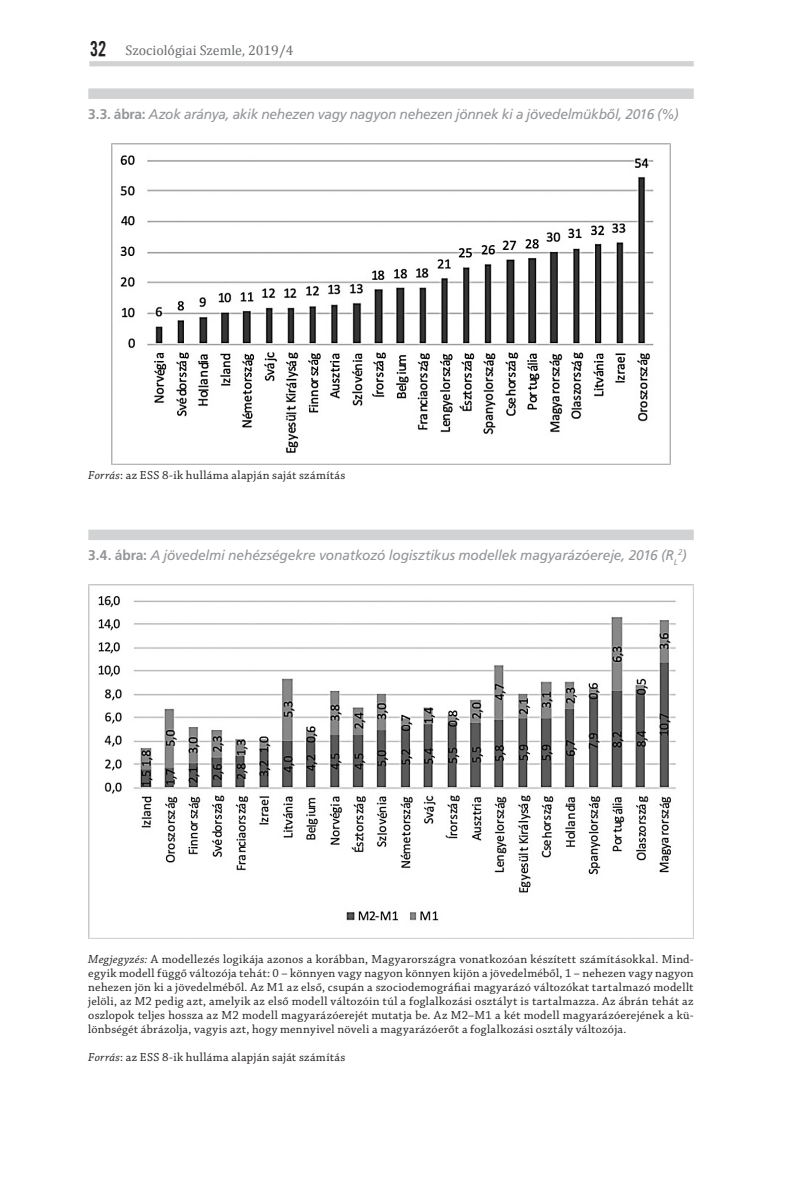
<style>
.page{position:relative;width:794px;height:1191px;background:#fff}
.page>*{position:absolute;margin:0;border:0;box-sizing:border-box;transform-origin:0 0}
.t1{font:italic 14px "Frutiger LT Pro";letter-spacing:-.015em;color:#939598}
.t2{font:14px "Cambria";color:#6c6d70}
.t3{font:12.25px/14px "Chaparral Pro";letter-spacing:.03em;color:#231f20;text-align:justify}
.t4{font:italic 8.22px "Frutiger LT Pro";color:#939598}
.s1{font-family:"Alternate Gothic No.2 PFL";font-size:21px;color:#231f20}
.s2{font-weight:700;font-style:normal}
.s3{font-style:italic}
.s4{font-size:14px}
</style>
<div class="page">
<div style="left:89px;top:61px;width:604px;height:5px;background:#d1d2d4"></div>
<div style="left:88px;top:88px;width:605px;height:11px;background:#d1d2d4"></div>
<div style="left:88px;top:529px;width:605px;height:11px;background:#d1d2d4"></div>
<img style="left:111px;top:143px;width:560px;height:321px">
<img style="left:88px;top:584px;width:605px;height:355px">
<p class="t2" style="left:90px;top:42px;width:205px"><span class="s1">32</span> Szociológiai Szemle, 2019/4</p>
<p class="t1" style="left:88px;top:106px;width:592px"><span class="s2">3.3. ábra:</span> Azok aránya, akik nehezen vagy nagyon nehezen jönnek ki a jövedelmükből, 2016 (%)</p>
<p class="t3" style="left:88px;top:469px;width:258px"><span class="s3">Forrás</span>: az ESS 8-ik hulláma alapján saját számítás</p>
<p class="t1" style="left:88px;top:547px;width:591px"><span class="s2">3.4. ábra:</span> A jövedelmi nehézségekre vonatkozó logisztikus modellek magyarázóereje, 2016 (R<sub>L</sub></p>
<p class="t4" style="left:678px;top:547px;width:10px">2<span class="s4">)</span></p>
<p class="t3" style="left:88px;top:952px;width:607px"><span class="s3">Megjegyzés:</span> A modellezés logikája azonos a korábban, Magyarországra vonatkozóan készített számításokkal. Mind&shy;egyik modell függő változója tehát: 0 – könnyen vagy nagyon könnyen kijön a jövedelméből, 1 – nehezen vagy nagyon nehezen jön ki a jövedelméből. Az M1 az első, csupán a szociodemográfiai magyarázó változókat tartalmazó modellt jelöli, az M2 pedig azt, amelyik az első modell változóin túl a foglalkozási osztályt is tartalmazza. Az ábrán tehát az oszlopok teljes hossza az M2 modell magyarázóerejét mutatja be. Az M2–M1 a két modell magyarázóerejének a kü&shy;lönbségét ábrázolja, vagyis azt, hogy mennyivel növeli a magyarázóerőt a foglalkozási osztály változója.</p>
<p class="t3" style="left:88px;top:1050px;width:258px"><span class="s3">Forrás</span>: az ESS 8-ik hulláma alapján saját számítás</p>
</div>
